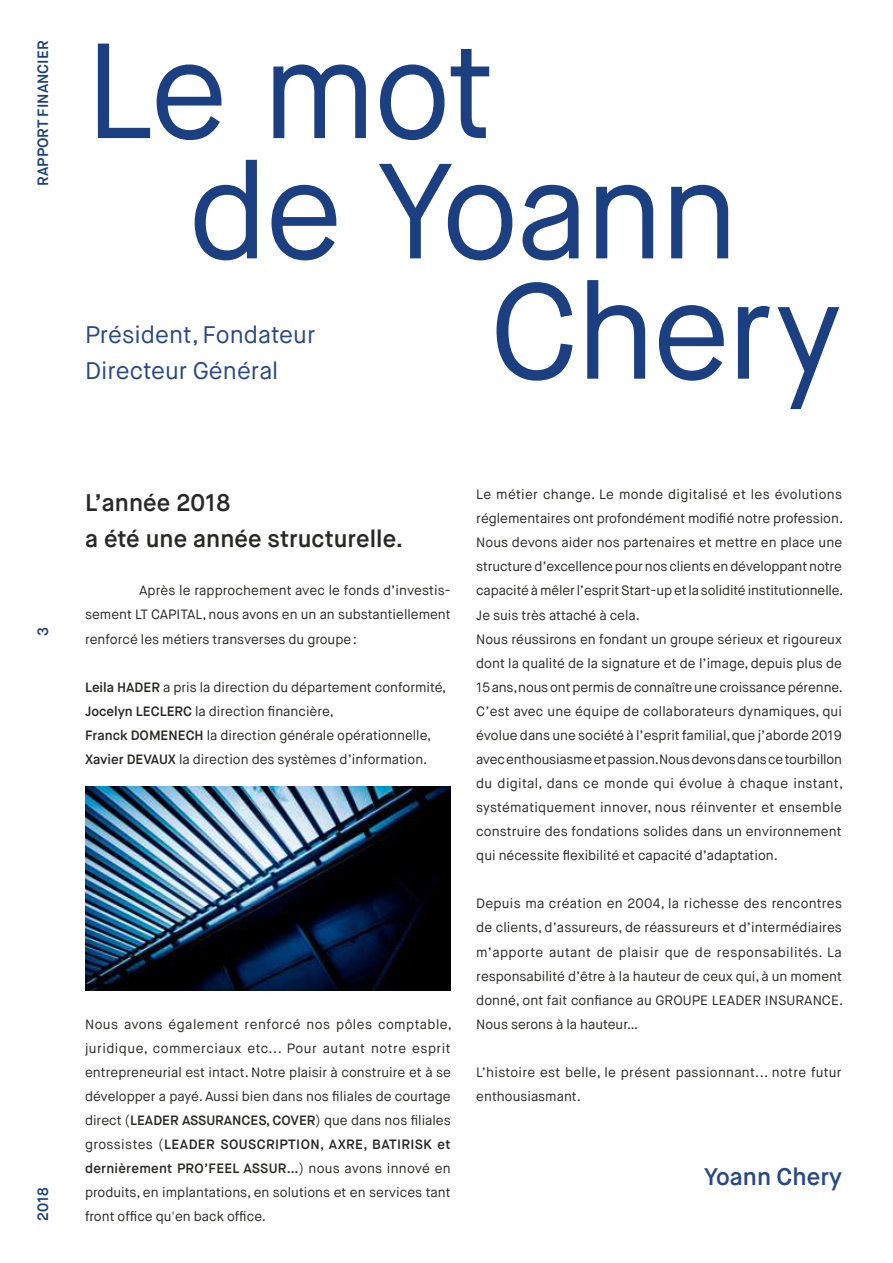
<style>
.page{position:relative;width:893px;height:1263px;background:#fff}
.page>*{position:absolute;margin:0;border:0;box-sizing:border-box;transform-origin:0 0}
.t1{font:135px "Maison Neue";letter-spacing:-.03em;color:#1b3f80}
.t2{font:600 24px/36.2px "Maison Neue";color:#282827}
.t3{font:24px/36.2px "Maison Neue";color:#2a4887}
.t4{font:600 24px "Maison Neue";color:#2a4887}
.t5{font:600 15px "Maison Neue";color:#1b3f80}
.t6{font:13.5px/24px "Maison Neue";color:#282827;text-align:justify}
.t7{font:13.5px/24px "Maison Neue";letter-spacing:.02em;color:#282827}
.s1{font-weight:600}
</style>
<div class="page">
<img style="left:85px;top:786px;width:366px;height:205px">
<p class="t5" style="left:33px;top:185px;width:146px;rotate:-90deg">RAPPORT FINANCIER</p>
<p class="t5" style="left:33px;top:636px;width:10px;rotate:-90deg">3</p>
<p class="t5" style="left:33px;top:1221px;width:35px;rotate:-90deg">2018</p>
<h1 class="t1" style="left:85px;top:6px;width:412px">Le mot</h1>
<h1 class="t1" style="left:188px;top:127px;width:553px">de Yoann</h1>
<h1 class="t1" style="left:489px;top:247px;width:354px">Chery</h1>
<h2 class="t3" style="left:85px;top:316px;width:232px">Président, Fondateur<br>Directeur Général</h2>
<h2 class="t2" style="left:85px;top:485px;width:320px">L’année 2018<br>a été une année structurelle.</h2>
<p class="t6" style="left:85px;top:579px;width:367px;text-indent:54px">Après le rapprochement avec le fonds d’investis&shy;sement LT CAPITAL, nous avons en un an substantiellement renforcé les métiers transverses du groupe:</p>
<p class="t6" style="left:85px;top:675px;width:363px;text-align:left"><span class="s1">Leila HADER</span> a pris la direction du département conformité, <span class="s1">Jocelyn LECLERC</span> la direction financière,<br><span class="s1">Franck DOMENECH</span> la direction générale opérationnelle, <span class="s1">Xavier DEVAUX</span> la direction des systèmes d’information.</p>
<p class="t6" style="left:85px;top:1012px;width:369px">Nous avons également renforcé nos pôles comptable, juridique, commerciaux etc... Pour autant notre esprit entrepreneurial est intact. Notre plaisir à construire et à se développer a payé. Aussi bien dans nos filiales de courtage direct (<span class="s1">LEADER ASSURANCES, COVER</span>) que dans nos filiales grossistes (<span class="s1">LEADER SOUSCRIPTION, AXRE, BATIRISK et dernièrement PRO’FEEL ASSUR…</span>) nous avons innové en produits, en implantations, en solutions et en services tant front office qu'en back office.</p>
<p class="t6" style="left:476px;top:483px;width:369px;text-align:left">Le métier change. Le monde digitalisé et les évolutions réglementaires ont profondément modifié notre profession.<br>Nous devons aider nos partenaires et mettre en place une structure d’excellence pour nos clients en développant notre capacité à mêler l’esprit Start-up et la solidité institutionnelle.<br>Je suis très attaché à cela.<br>Nous réussirons en fondant un groupe sérieux et rigoureux dont la qualité de la signature et de l’image, depuis plus de 15ans, nous ont permis de connaître une croissance pérenne.<br>C’est avec une équipe de collaborateurs dynamiques, qui évolue dans une société à l’esprit familial, que j’aborde 2019 avec enthousiasme et passion. Nous devons dans ce tourbillon du digital, dans ce monde qui évolue à chaque instant, systématiquement innover, nous réinventer et ensemble construire des fondations solides dans un environnement qui nécessite flexibilité et capacité d’adaptation.</p>
<p class="t6" style="left:476px;top:892px;width:368px">Depuis ma création en 2004, la richesse des rencontres de clients, d’assureurs, de réassureurs et d’intermédiaires m’apporte autant de plaisir que de responsabilités. La responsabilité d’être à la hauteur de ceux qui, à un moment donné, ont fait confiance au GROUPE LEADER INSURANCE.<br>Nous serons à la hauteur…</p>
<p class="t7" style="left:476px;top:1060px;width:367px">L’histoire est belle, le présent passionnant... notre futur enthousiasmant.</p>
<h2 class="t4" style="left:704px;top:1161px;width:139px">Yoann Chery</h2>
</div>
